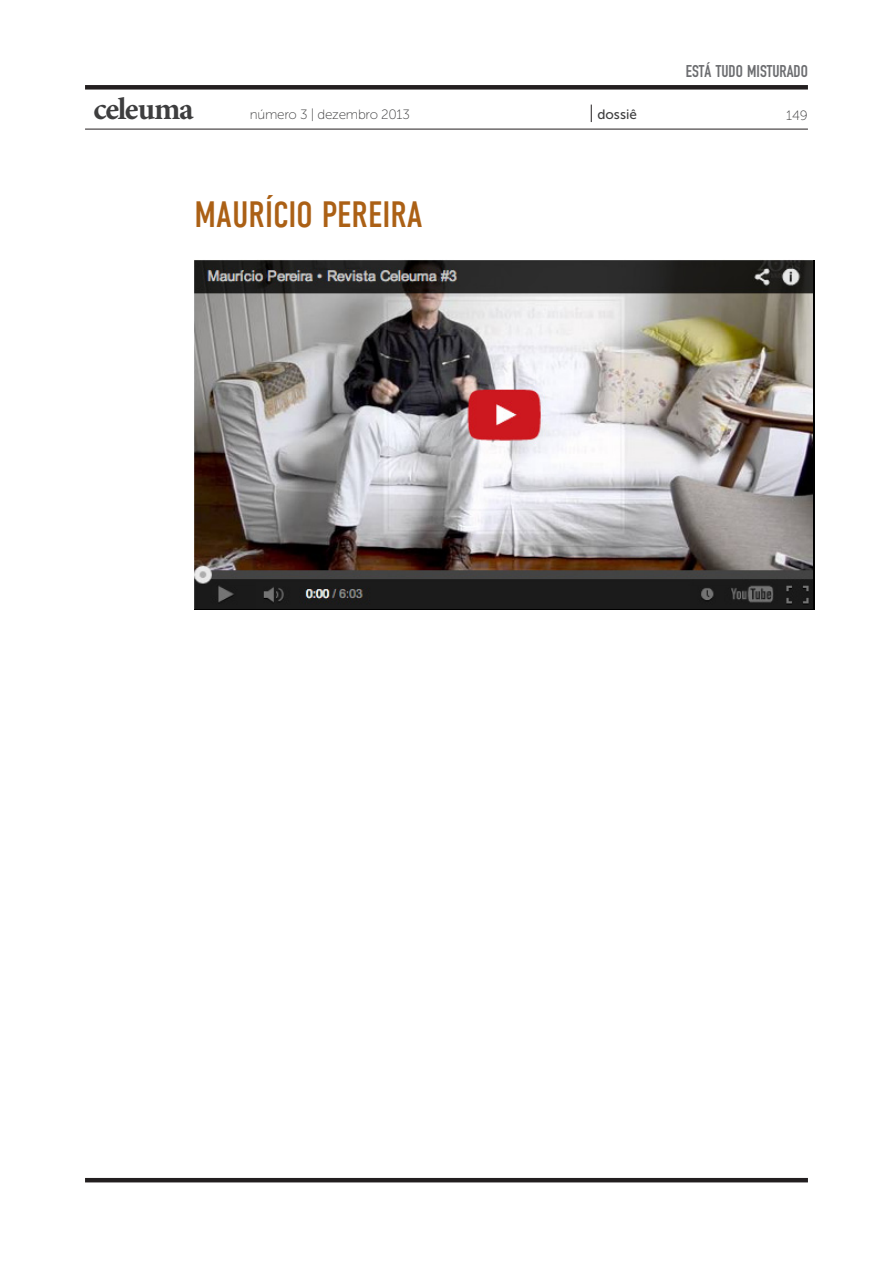
<style>
.page{position:relative;width:893px;height:1263px;background:#fff}
.page>*{position:absolute;margin:0;border:0;box-sizing:border-box;transform-origin:0 0}
.t1{font:36.6px "DIN Condensed Web";color:#ab6015}
.t2{font:700 31.35px "Minion Pro";letter-spacing:-.04em;color:#3e3e3f}
.t3{font:16.8px "DIN Engschrift";color:#6c6d70}
.t4{font:13.5px "Museo Sans 100";letter-spacing:-.02em;color:#3e3e3f}
.t5{font:13.5px "Museo Sans 500";color:#3e3e3f}
</style>
<div class="page">
<div style="left:85px;top:85px;width:723px;height:5px;background:#231f20"></div>
<hr style="left:85px;top:129px;width:723px;height:1px;background:#231f20">
<hr style="left:85px;top:1178px;width:723px;height:4px;background:#231f20">
<svg style="left:591px;top:105px;width:1px;height:17px"></svg>
<hr style="left:194px;top:260px;width:620px;height:2px;background:#000">
<hr style="left:194px;top:608px;width:620px;height:1px;background:#000">
<hr style="left:813px;top:260px;width:1px;height:349px;background:#000">
<img style="left:194px;top:260px;width:618px;height:349px">
<p class="t3" style="left:686px;top:62px;width:124px">ESTÁ TUDO MISTURADO</p>
<p class="t2" style="left:93px;top:87px;width:102px">celeuma</p>
<p class="t4" style="left:250px;top:107px;width:162px">número 3 | dezembro 2013</p>
<p class="t5" style="left:597px;top:107px;width:41px">dossiê</p>
<p class="t4" style="left:786px;top:108px;width:23px">149</p>
<h1 class="t1" style="left:194px;top:194px;width:230px">MAURÍCIO PEREIRA</h1>
</div>
